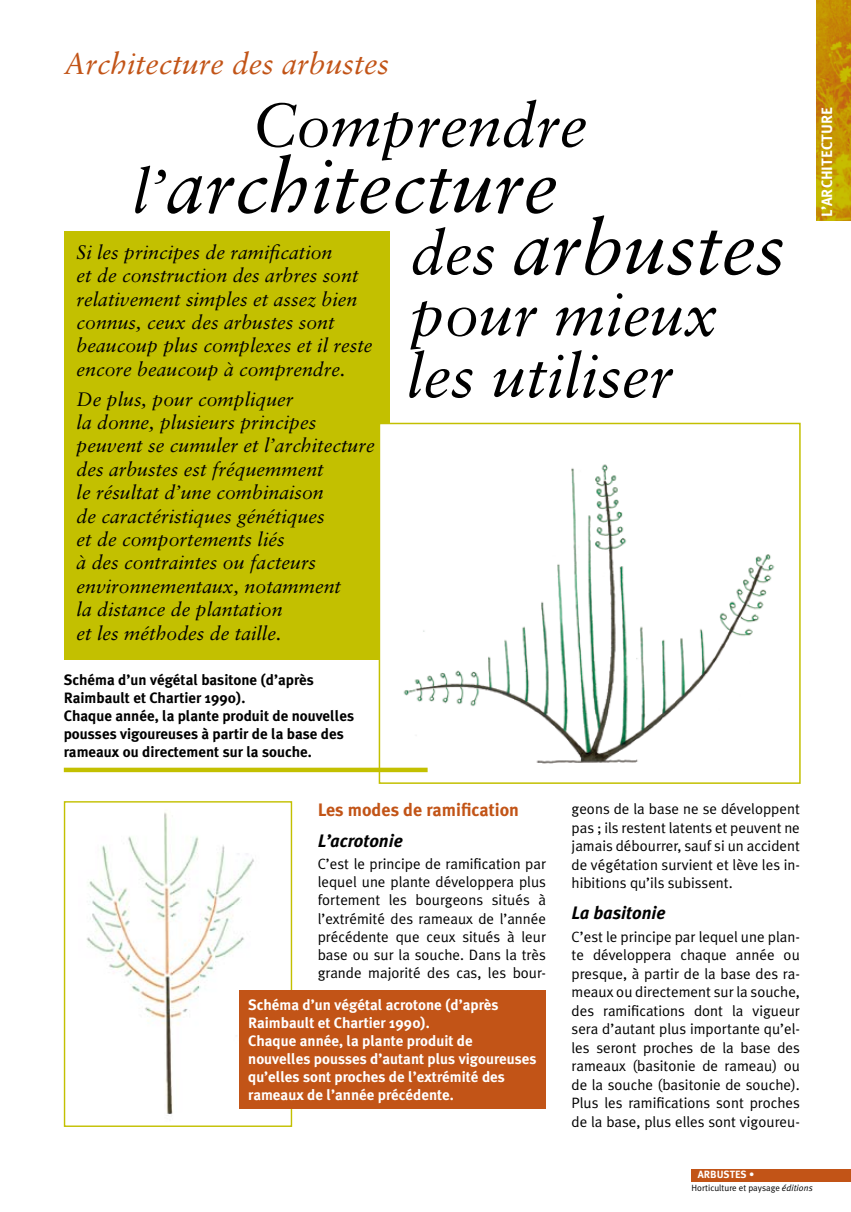
<style>
.page{position:relative;width:851px;height:1212px;background:#fff}
.page>*{position:absolute;margin:0;border:0;box-sizing:border-box;transform-origin:0 0}
.t1{font:italic 76.5px/61.5px "Sabon";color:#000}
.t2{font:italic 61.5px/61.5px "Sabon";color:#000}
.t3{font:italic 30px "Sabon";color:#c25417}
.t4{font:italic 19.5px/23.4px "Sabon";color:#000}
.t5{font:700 18px "Meta Plus";color:#c25417}
.t6{font:italic 700 18px "Meta Plus";color:#000}
.t7{font:15px/18.5px "Meta Plus Normal";color:#000;text-align:justify}
.t8{font:700 15px/18px "Meta Plus";color:#fff}
.t9{font:700 15px/18px "Meta Plus";color:#000}
.t10{font:15px "Meta Plus Bold Caps";color:#fff}
.t11{font:700 10.5px "Meta Plus";color:#fff}
.t12{font:9px "Meta Plus Normal";color:#000}
.s1{font-size:61.5px}
.s2{font-style:italic}
</style>
<div class="page">
<div style="left:691px;top:1169px;width:159px;height:13px;background:#c25417"></div>
<div style="left:64px;top:231px;width:325px;height:428px;background:#c3c000"></div>
<img style="left:87px;top:812px;width:167px;height:302px">
<div style="left:64px;top:801px;width:228px;height:326px;border:1px solid #c3c000"></div>
<div style="left:379px;top:423px;width:420px;height:360px;background:#fff"></div>
<img style="left:403px;top:464px;width:372px;height:300px">
<div style="left:378px;top:423px;width:422px;height:361px;border:2px solid #c3c000"></div>
<div style="left:240px;top:990px;width:306px;height:119px;background:#c25417"></div>
<hr style="left:64px;top:768px;width:363px;height:4px;background:#c3c000">
<img style="left:816px;top:0;width:34px;height:220px">
<h3 class="t3" style="left:64px;top:46px;width:326px">Architecture des arbustes</h3>
<h2 class="t2" style="left:252px;top:94px;width:336px">Comprendre</h2>
<h1 class="t1" style="left:410px;top:155px;width:376px;text-indent:-278px"><span class="s1">l’</span>architecture<br><span class="s1">des</span> arbustes</h1>
<h2 class="t2" style="left:406px;top:283px;width:313px">pour mieux les utiliser</h2>
<h3 class="t4" style="left:77px;top:240px;width:297px">Si les principes de ramification<br>et de construction des arbres sont relativement simples et assez bien connus, ceux des arbustes sont beaucoup plus complexes et il reste encore beaucoup à comprendre.</h3>
<p class="t4" style="left:77px;top:387px;width:299px">De plus, pour compliquer<br>la donne, plusieurs principes peuvent se cumuler et l’architecture des arbustes est fréquemment<br>le résultat d’une combinaison<br>de caractéristiques génétiques<br>et de comportements liés<br>à des contraintes ou facteurs environnementaux, notamment<br>la distance de plantation<br>et les méthodes de taille.</p>
<p class="t9" style="left:64px;top:670px;width:292px">Schéma d’un végétal basitone (d’après Raimbault et Chartier 1990).<br>Chaque année, la plante produit de nouvelles pousses vigoureuses à partir de la base des rameaux ou directement sur la souche.</p>
<p class="t10" style="left:818px;top:217px;width:111px;rotate:-90deg">l’architecture</p>
<p class="t5" style="left:317px;top:800px;width:203px">Les modes de ramification</p>
<p class="t6" style="left:317px;top:830px;width:87px">L’acrotonie</p>
<p class="t7" style="left:317px;top:854px;width:230px">C’est le principe de ramification par lequel une plante développera plus fortement les bourgeons situés à l’extrémité des rameaux de l’année précédente que ceux situés à leur base ou sur la souche. Dans la très grande majorité des cas, les bour-</p>
<p class="t8" style="left:248px;top:996px;width:290px">Schéma d’un végétal acrotone (d’après Raimbault et Chartier 1990).<br>Chaque année, la plante produit de nouvelles pousses d’autant plus vigoureuses qu’elles sont proches de l’extrémité des rameaux de l’année précédente.</p>
<p class="t7" style="left:571px;top:799px;width:230px">geons de la base ne se développent pas ; ils restent latents et peuvent ne jamais débourrer, sauf si un accident de végétation survient et lève les in&shy;hibitions qu’ils subissent.</p>
<p class="t6" style="left:571px;top:902px;width:95px">La basitonie</p>
<p class="t7" style="left:571px;top:927px;width:230px">C’est le principe par lequel une plan&shy;te développera chaque année ou presque, à partir de la base des ra&shy;meaux ou directement sur la souche, des ramifications dont la vigueur sera d’autant plus importante qu’el&shy;les seront proches de la base des rameaux (basitonie de rameau) ou de la souche (basitonie de souche).<br>Plus les ramifications sont proches de la base, plus elles sont vigoureu-</p>
<p class="t11" style="left:697px;top:1168px;width:58px">Arbustes •</p>
<p class="t12" style="left:691px;top:1182px;width:123px">Horticulture et paysage <span class="s2">éditions</span></p>
</div>
